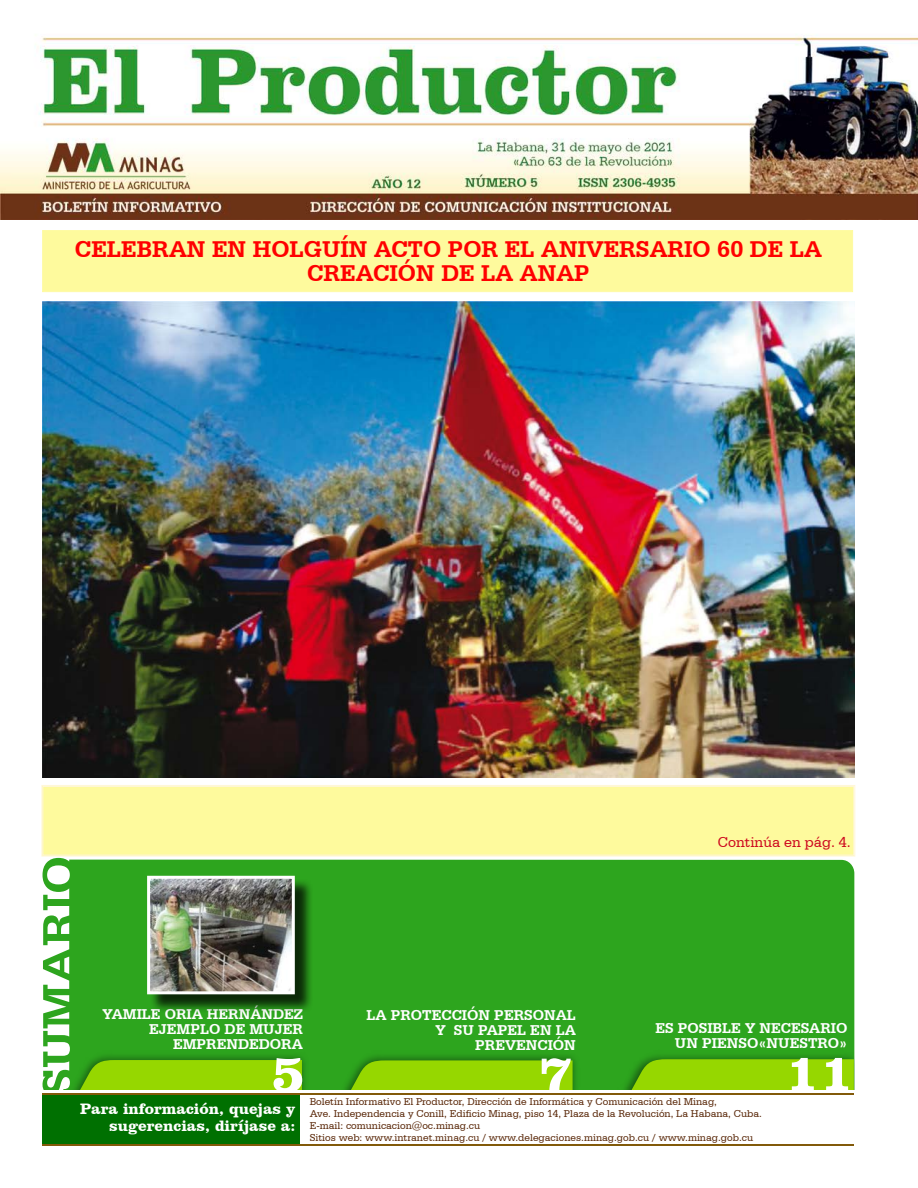
<style>
.page{position:relative;width:918px;height:1188px;background:#fff}
.page>*{position:absolute;margin:0;border:0;box-sizing:border-box;transform-origin:0 0}
.t1{font:700 54px "Clarendon BT";color:#fff}
.t2{font:700 24px "Serifa BT";color:#f00}
.t3{font:700 15.45px/17.7px "Clarendon BT";color:#fff;text-align:right}
.t4{font:700 15px/15px "Serifa BT";color:#fff;text-align:right}
.t5{font:15px "Serifa BT";color:#cd071e}
.t6{font:10.5px/12px "Serifa BT";color:#582607}
</style>
<div class="page">
<div style="left:43px;top:1095px;width:257px;height:49px;background:#007001"></div>
<hr style="left:43px;top:1094px;width:811px;height:1px;background:#825a0a">
<hr style="left:43px;top:1144px;width:811px;height:2px;background:#825a0a">
<div style="left:43px;top:858px;width:811px;height:231px;background:#2da51e"></div>
<img style="left:65px;top:1049px;width:246px;height:40px">
<div style="left:77px;top:1060px;width:225px;height:29px;background:#96d700"></div>
<img style="left:335px;top:1049px;width:248px;height:40px">
<svg style="left:348px;top:1060px;width:225px;height:29px;background:#8dd101"></svg>
<img style="left:616px;top:1049px;width:238px;height:40px">
<svg style="left:629px;top:1059px;width:225px;height:30px;background:#8ed201"></svg>
<div style="left:350px;top:861px;width:489px;height:6px;background:#2da51e"></div>
<div style="left:42px;top:785px;width:813px;height:71px;background:#fefa9d"></div>
<div style="left:43px;top:786px;width:811px;height:69px;border:1px solid #fff7d7"></div>
<img style="left:0;top:37px;width:918px;height:182px">
<div style="left:42px;top:230px;width:811px;height:62px;background:#fefa9d"></div>
<div style="left:43px;top:231px;width:809px;height:60px;border:1px solid #fefa9d"></div>
<img style="left:43px;top:302px;width:811px;height:475px">
<div style="left:149px;top:878px;width:165px;height:135px;background:#000;opacity:.75"></div>
<img style="left:151px;top:880px;width:140px;height:110px">
<div style="left:147px;top:876px;width:148px;height:118px;border:3px solid #fff"></div>
<h2 class="t2" style="left:75px;top:234px;width:34px">CELEBRAN</h2>
<h2 class="t2" style="left:212px;top:234px;width:180px">EN HOLGUÍN ACTO</h2>
<h2 class="t2" style="left:448px;top:234px;width:18px">POR</h2>
<h2 class="t2" style="left:505px;top:234px;width:71px">EL ANIVERSARIO</h2>
<h2 class="t2" style="left:717px;top:234px;width:90px">60 DE LA</h2>
<h2 class="t2" style="left:307px;top:258px;width:17px">CREACIÓN</h2>
<h2 class="t2" style="left:441px;top:258px;width:150px">DE LA ANAP</h2>
<h3 class="t5" style="left:718px;top:833px;width:135px">Continúa en pág. 4.</h3>
<h3 class="t4" style="left:103px;top:1006px;width:202px">YAMILE ORIA HERNÁNDEZ<br>EJEMPLO DE MUJER<br>EMPRENDEDORA</h3>
<h3 class="t4" style="left:367px;top:1007px;width:211px">LA PROTECCIÓN PERSONAL<br>Y SU PAPEL EN LA<br>PREVENCIÓN</h3>
<h1 class="t1" style="left:539px;top:1040px;width:36px">7</h1>
<h3 class="t4" style="left:655px;top:1020px;width:194px">ES POSIBLE Y NECESARIO<br>UN PIENSO«NUESTRO»</h3>
<h1 class="t1" style="left:271px;top:1040px;width:36px">5</h1>
<h1 class="t1" style="left:786px;top:1039px;width:70px">11</h1>
<h3 class="t3" style="left:80px;top:1099px;width:217px">Para información, quejas y sugerencias, diríjase a:</h3>
<p class="t6" style="left:310px;top:1095px;width:454px">Boletín Informativo El Productor, Dirección de Informática y Comunicación del Minag,<br>Ave. Independencia y Conill, Edificio Minag, piso 14, Plaza de la Revolución, La Habana, Cuba.<br>E-mail: comunicacion@oc.minag.cu<br>Sitios web: www.intranet.minag.cu / www.delegaciones.minag.gob.cu / www.minag.gob.cu</p>
</div>
